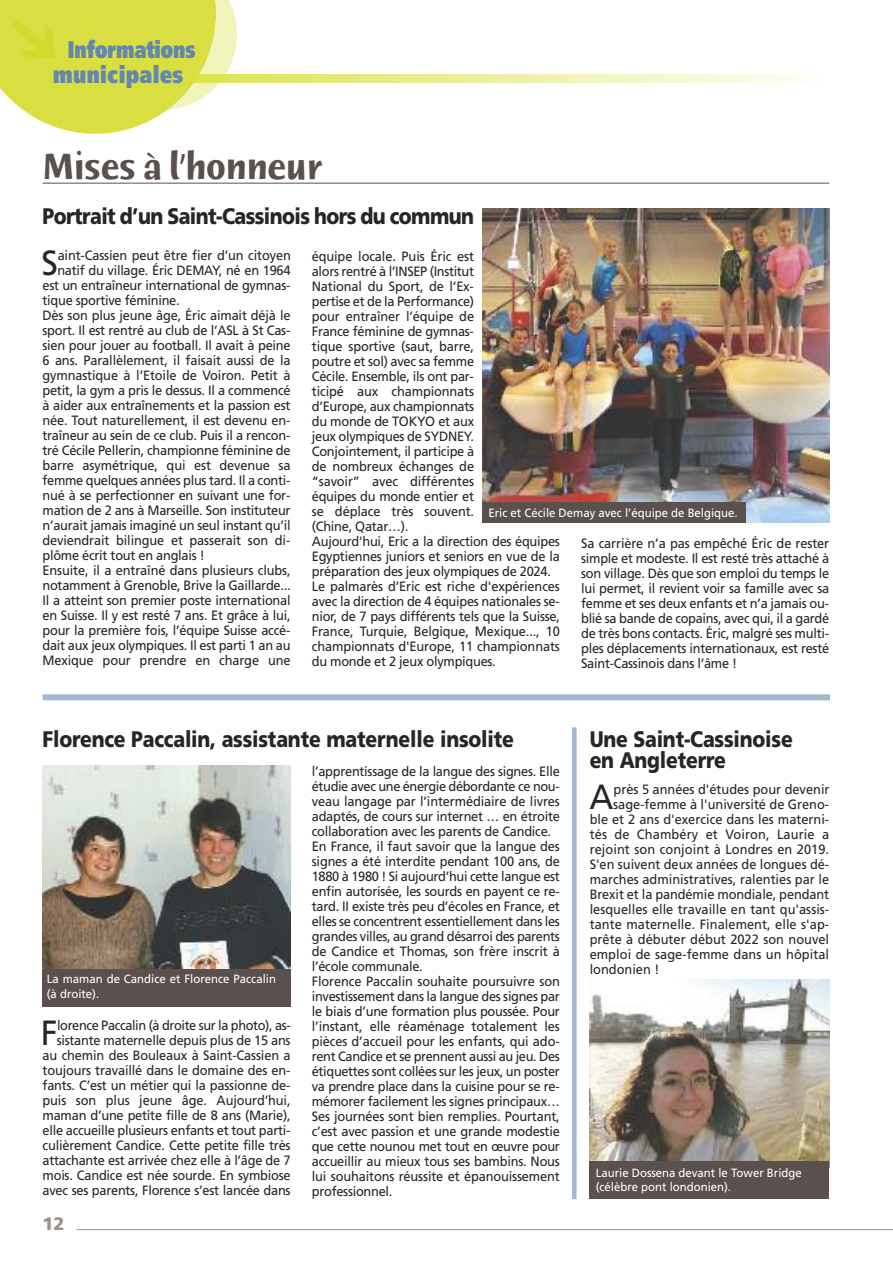
<style>
.page{position:relative;width:893px;height:1263px;background:#fff}
.page>*{position:absolute;margin:0;border:0;box-sizing:border-box;transform-origin:0 0}
.t1{font:700 39px "Humana Sans ITC";letter-spacing:-.005em;color:#5a504e;scale:.9 1}
.t2{font:34.95px "Frutiger";color:#272627;scale:.95 1}
.t3{font:900 24px/24.5px "Frutiger";color:#6487ae;scale:.75 1}
.t4{font:900 22.5px/21px "Frutiger";letter-spacing:-.01em;color:#272627;scale:.86 1}
.t5{font:900 22.5px "Frutiger";letter-spacing:-.03em;color:#272627;scale:.86 1}
.t6{font:900 18px "Frutiger";color:#9a918e}
.t7{font:13.5px/15px "Frutiger";letter-spacing:-.02em;color:#272627;scale:.95 1}
.t8{font:13.5px "Frutiger";color:#272627;scale:.95 1}
.t9{font:13.5px "Frutiger";letter-spacing:.005em;color:#272627;scale:.95 1}
.t10{font:13.5px "Frutiger";letter-spacing:.01em;color:#272627;scale:.95 1}
.t11{font:12px/13.5px "Frutiger";color:#fff;scale:.95 1}
</style>
<div class="page">
<hr style="left:77px;top:1229px;width:816px;height:1px;background:#9a918e">
<svg style="left:237px;top:74px;width:559px;height:9px;background:#edf0a8"></svg>
<svg style="left:0;top:0;width:237px;height:134px;background:#e0e565"></svg>
<hr style="left:43px;top:183px;width:786px;height:1px;background:#5a504e">
<div style="left:43px;top:694px;width:787px;height:6px;background:#a3b6d1"></div>
<img style="left:43px;top:765px;width:248px;height:204px">
<img style="left:590px;top:980px;width:239px;height:181px">
<img style="left:483px;top:208px;width:346px;height:315px">
<div style="left:482px;top:502px;width:264px;height:21px;background:#5a504e"></div>
<div style="left:590px;top:1161px;width:239px;height:38px;background:#5a504e"></div>
<div style="left:43px;top:969px;width:248px;height:38px;background:#5a504e"></div>
<div style="left:572px;top:727px;width:5px;height:472px;background:#a3b6d1"></div>
<h3 class="t3" style="left:53px;top:40px;width:192px;text-indent:15px">Informations municipales</h3>
<h1 class="t1" style="left:43px;top:150px;width:312px">Mises à l’honneur</h1>
<h3 class="t5" style="left:43px;top:208px;width:503px">Portrait d’un Saint-Cassinois hors du commun</h3>
<p class="t7" style="left:312px;top:249px;width:263px">équipe locale. Puis Éric est<br>alors rentré à l’INSEP (Institut<br>National du Sport, de l‘Ex-<br>pertise et de la Performance)<br>pour entraîner l’équipe de<br>France féminine de gymnas-<br>tique sportive (saut, barre,<br>poutre et sol) avec sa femme<br>Cécile. Ensemble, ils ont par-<br>ticipé aux championnats<br>d’Europe, aux championnats<br>du monde de TOKYO et aux<br>jeux olympiques de SYDNEY.<br>Conjointement, il participe à<br>de nombreux échanges de<br>“savoir” avec différentes<br>équipes du monde entier et<br>se déplace très souvent.<br>(Chine, Qatar…).<br>Aujourd'hui, Eric a la direction des équipes<br>Egyptiennes juniors et seniors en vue de la préparation des jeux olympiques de 2024.<br>Le palmarès d’Eric est riche d'expériences avec la direction de 4 équipes nationales se&shy;nior, de 7 pays différents tels que la Suisse,<br>France, Turquie, Belgique, Mexique..., 10 championnats d'Europe, 11 championnats du monde et 2 jeux olympiques.</p>
<h2 class="t2" style="left:42px;top:249px;width:19px">S</h2>
<p class="t7" style="left:58px;top:249px;width:247px">aint-Cassien peut être fier d’un citoyen</p>
<p class="t7" style="left:57px;top:264px;width:247px">natif du village. Éric DEMAY, né en 1964</p>
<p class="t7" style="left:43px;top:279px;width:262px">est un entraîneur international de gymnas-</p>
<p class="t7" style="left:43px;top:294px;width:146px">tique sportive féminine.</p>
<p class="t7" style="left:43px;top:309px;width:263px">Dès son plus jeune âge, Éric aimait déjà le</p>
<p class="t7" style="left:43px;top:324px;width:262px">sport. Il est rentré au club de l’ASL à St Cas-</p>
<p class="t7" style="left:43px;top:339px;width:263px">sien pour jouer au football. Il avait à peine</p>
<p class="t7" style="left:43px;top:354px;width:263px">6 ans. Parallèlement, il faisait aussi de la</p>
<p class="t7" style="left:43px;top:369px;width:263px">gymnastique à l’Etoile de Voiron. Petit à</p>
<p class="t7" style="left:43px;top:384px;width:263px">petit, la gym a pris le dessus. Il a commencé</p>
<p class="t7" style="left:43px;top:399px;width:263px">à aider aux entraînements et la passion est</p>
<p class="t7" style="left:43px;top:414px;width:262px">née. Tout naturellement, il est devenu en-</p>
<p class="t7" style="left:43px;top:429px;width:262px">traîneur au sein de ce club. Puis il a rencon-</p>
<p class="t7" style="left:43px;top:444px;width:263px">tré Cécile Pellerin, championne féminine de</p>
<p class="t7" style="left:43px;top:459px;width:263px">barre asymétrique, qui est devenue sa</p>
<p class="t7" style="left:43px;top:474px;width:262px">femme quelques années plus tard. Il a conti-</p>
<p class="t7" style="left:43px;top:489px;width:262px">nué à se perfectionner en suivant une for-</p>
<p class="t7" style="left:43px;top:504px;width:263px">mation de 2 ans à Marseille. Son instituteur</p>
<p class="t7" style="left:43px;top:519px;width:263px">n’aurait jamais imaginé un seul instant qu’il</p>
<p class="t7" style="left:43px;top:534px;width:262px">deviendrait bilingue et passerait son di-</p>
<p class="t7" style="left:43px;top:549px;width:172px">plôme écrit tout en anglais !</p>
<p class="t7" style="left:43px;top:564px;width:263px">Ensuite, il a entraîné dans plusieurs clubs,</p>
<p class="t7" style="left:43px;top:579px;width:263px">notamment à Grenoble, Brive la Gaillarde...</p>
<p class="t7" style="left:43px;top:594px;width:263px">Il a atteint son premier poste international</p>
<p class="t7" style="left:43px;top:609px;width:263px">en Suisse. Il y est resté 7 ans. Et grâce à lui,</p>
<p class="t7" style="left:43px;top:624px;width:262px">pour la première fois, l’équipe Suisse accé-</p>
<p class="t7" style="left:43px;top:639px;width:263px">dait aux jeux olympiques. Il est parti 1 an au</p>
<p class="t7" style="left:43px;top:654px;width:263px">Mexique pour prendre en charge une</p>
<p class="t11" style="left:488px;top:507px;width:264px">Eric et Cécile Demay avec l’équipe de Belgique.</p>
<p class="t7" style="left:581px;top:537px;width:263px;text-align:justify">Sa carrière n’a pas empêché Éric de rester simple et modeste. Il est resté très attaché à son village. Dès que son emploi du temps le lui permet, il revient voir sa famille avec sa femme et ses deux enfants et n’a jamais ou&shy;blié sa bande de copains, avec qui, il a gardé de très bons contacts. Éric, malgré ses multi&shy;ples déplacements internationaux, est resté Saint-Cassinois dans l’âme !</p>
<h3 class="t4" style="left:43px;top:731px;width:550px">Florence Paccalin, assistante maternelle insolite</h3>
<p class="t11" style="left:47px;top:972px;width:243px;line-height:15px">La maman de Candice et Florence Paccalin (à droite).</p>
<p class="t7" style="left:43px;top:1018px;width:263px;text-align:right">lorence Paccalin (à droite sur la photo), as&shy;sistante maternelle depuis plus de 15 ans au chemin des Bouleaux à Saint-Cassien a toujours travaillé dans le domaine des en&shy;fants. C’est un métier qui la passionne de&shy;puis son plus jeune âge. Aujourd’hui, maman d’une petite fille de 8 ans (Marie), elle accueille plusieurs enfants et tout parti&shy;culièrement Candice. Cette petite fille très attachante est arrivée chez elle à l’âge de 7 mois. Candice est née sourde. En symbiose avec ses parents, Florence s’est lancée dans</p>
<h2 class="t2" style="left:41px;top:1018px;width:19px">F</h2>
<h3 class="t6" style="left:43px;top:1216px;width:24px">12</h3>
<p class="t7" style="left:312px;top:765px;width:263px">l’apprentissage de la langue des signes. Elle étudie avec une énergie débordante ce nou&shy;veau langage par l’intermédiaire de livres adaptés, de cours sur internet … en étroite collaboration avec les parents de Candice.<br>En France, il faut savoir que la langue des signes a été interdite pendant 100 ans, de 1880 à 1980 ! Si aujourd’hui cette langue est enfin autorisée, les sourds en payent ce re&shy;tard. II existe très peu d’écoles en France, et elles se concentrent essentiellement dans les grandes villes, au grand désarroi des parents de Candice et Thomas, son frère inscrit à l’école communale.<br>Florence Paccalin souhaite poursuivre son investissement dans la langue des signes par le biais d’une formation plus poussée. Pour l’instant, elle réaménage totalement les pièces d’accueil pour les enfants, qui ado&shy;rent Candice et se prennent aussi au jeu. Des étiquettes sont collées sur les jeux, un poster va prendre place dans la cuisine pour se re&shy;mémorer facilement les signes principaux… Ses journées sont bien remplies. Pourtant, c’est avec passion et une grande modestie que cette nounou met tout en œuvre pour accueillir au mieux tous ses bambins. Nous lui souhaitons réussite et épanouissement professionnel.</p>
<h3 class="t4" style="left:590px;top:731px;width:238px">Une Saint-Cassinoise en Angleterre</h3>
<h2 class="t2" style="left:589px;top:783px;width:27px">A</h2>
<p class="t8" style="left:614px;top:784px;width:229px">près 5 années d'études pour devenir</p>
<p class="t8" style="left:613px;top:799px;width:229px">sage-femme à l'université de Greno-</p>
<p class="t8" style="left:590px;top:814px;width:254px">ble et 2 ans d'exercice dans les materni-</p>
<p class="t10" style="left:590px;top:829px;width:254px">tés de Chambéry et Voiron, Laurie a</p>
<p class="t9" style="left:590px;top:844px;width:254px">rejoint son conjoint à Londres en 2019.</p>
<p class="t8" style="left:590px;top:859px;width:254px">S'en suivent deux années de longues dé-</p>
<p class="t8" style="left:590px;top:874px;width:254px">marches administratives, ralenties par le</p>
<p class="t7" style="left:590px;top:888px;width:254px">Brexit et la pandémie mondiale, pendant</p>
<p class="t8" style="left:590px;top:904px;width:254px">lesquelles elle travaille en tant qu'assis-</p>
<p class="t9" style="left:590px;top:919px;width:254px">tante maternelle. Finalement, elle s'ap-</p>
<p class="t8" style="left:590px;top:934px;width:254px">prête à débuter début 2022 son nouvel</p>
<p class="t9" style="left:590px;top:949px;width:254px">emploi de sage-femme dans un hôpital</p>
<p class="t8" style="left:590px;top:964px;width:75px">londonien !</p>
<p class="t11" style="left:596px;top:1167px;width:218px">Laurie Dossena devant le Tower Bridge (célèbre pont londonien).</p>
</div>
